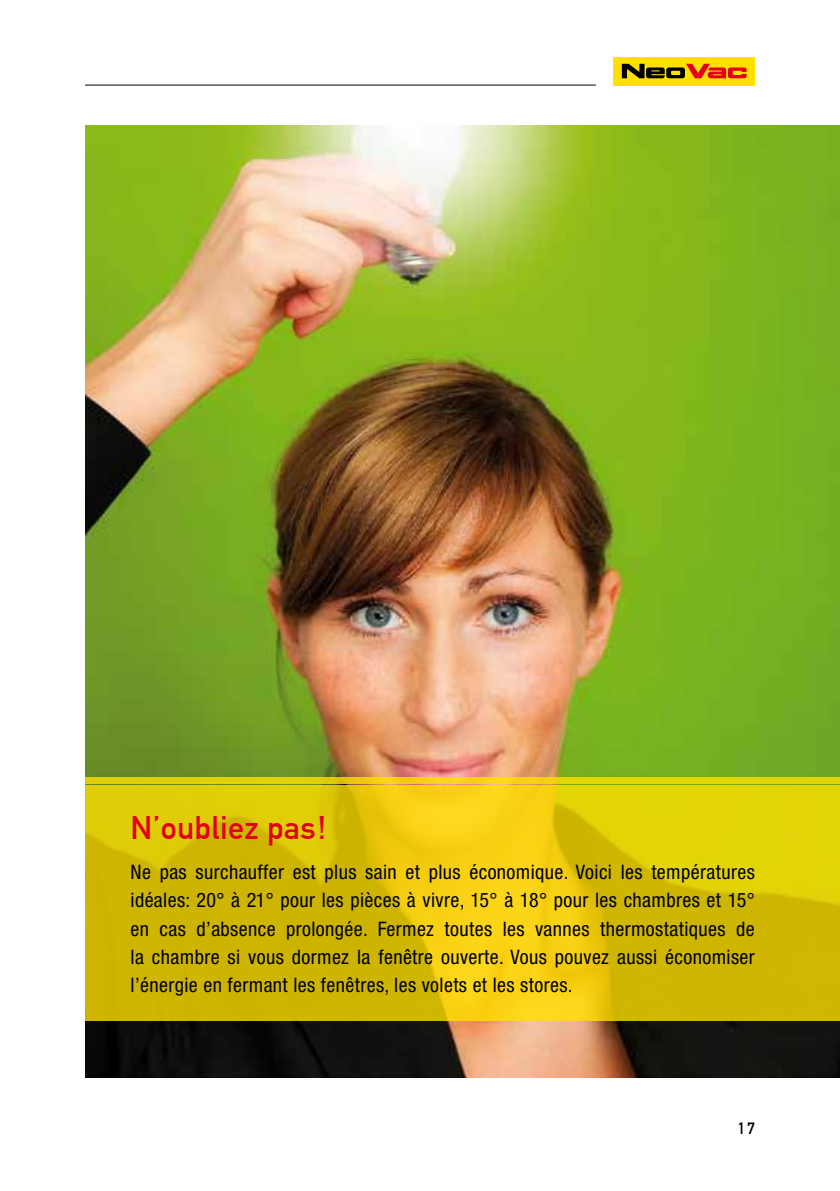
<style>
.page{position:relative;width:840px;height:1191px;background:#fff}
.page>*{position:absolute;margin:0;border:0;box-sizing:border-box;transform-origin:0 0}
.t1{font:32px "DIN Mittelschrift";color:#e2001a}
.t2{font:condensed 20px/28.4px "Helvetica Neue";letter-spacing:.02em;color:#000;text-align:justify}
.t3{font:16px "DIN Mittelschrift";color:#000}
</style>
<div class="page">
<img style="left:85px;top:125px;width:754px;height:952px">
<svg style="left:85px;top:785px;width:754px;height:235px;background:#dcc207"></svg>
<svg style="left:85px;top:777px;width:754px;height:6px;background:#e7d10b"></svg>
<hr style="left:85px;top:85px;width:510px;height:1px;background:#000">
<div style="left:613px;top:57px;width:141px;height:28px;background:#ffe000"></div>
<svg style="left:621px;top:64px;width:125px;height:14px"></svg>
<h1 class="t1" style="left:130px;top:808px;width:197px">N’oubliez pas!</h1>
<p class="t2" style="left:130px;top:857px;width:625px">Ne pas surchauffer est plus sain et plus économique. Voici les températures idéales: 20° à 21° pour les pièces à vivre, 15° à 18° pour les chambres et 15° en cas d’absence prolongée. Fermez toutes les vannes thermostatiques de la chambre si vous dormez la fenêtre ouverte. Vous pouvez aussi économiser l’énergie en fermant les fenêtres, les volets et les stores.</p>
<p class="t3" style="left:737px;top:1119px;width:18px">17</p>
</div>
